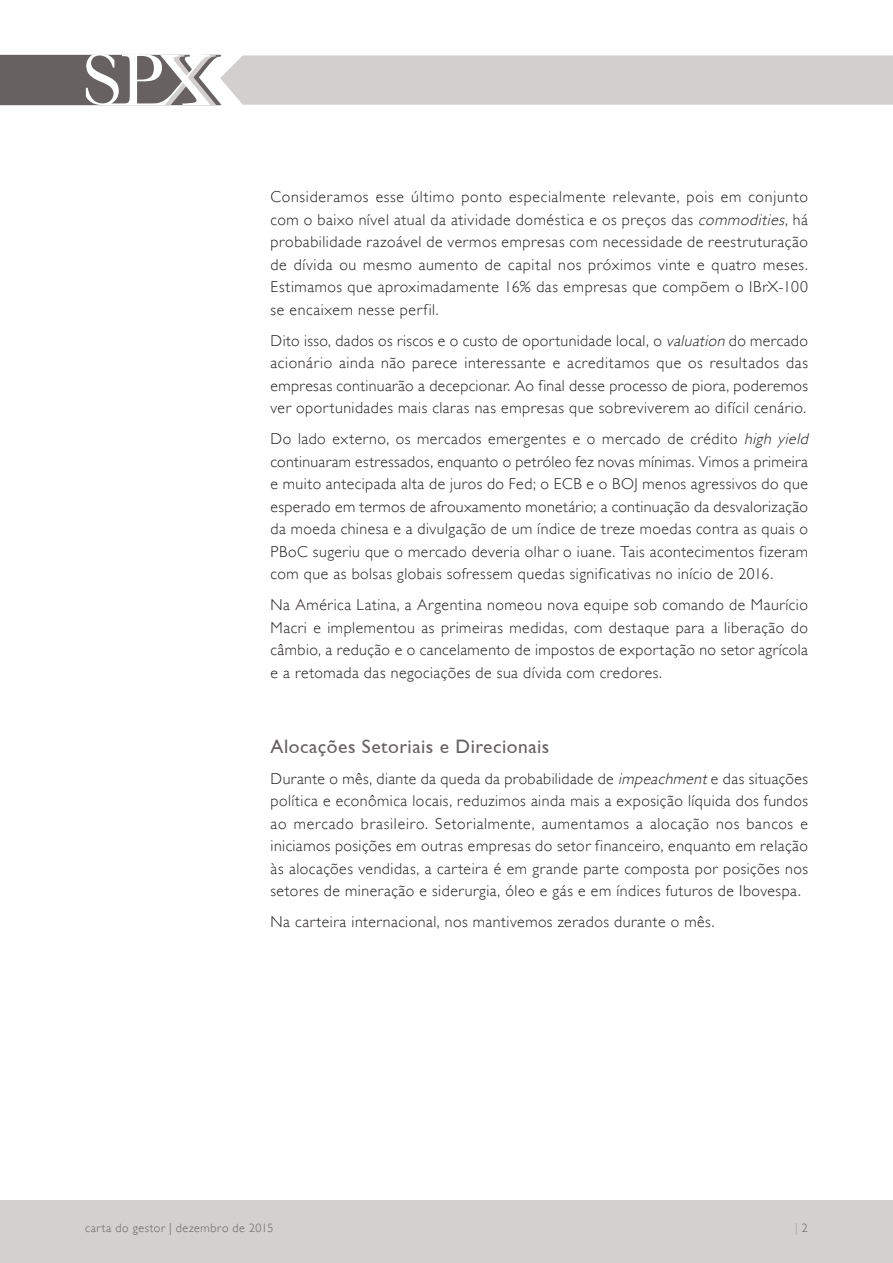
<style>
.page{position:relative;width:893px;height:1263px;background:#fff}
.page>*{position:absolute;margin:0;border:0;box-sizing:border-box;transform-origin:0 0}
.subtítulo{font:19.5px "Gill Sans";letter-spacing:.025em;color:#676162}
.texto{font:300 15.75px/22.5px "Gill Sans";letter-spacing:.035em;color:#231f20;text-align:justify}
.t1{font:300 12px "Gill Sans";letter-spacing:.055em;color:#676162}
.t2{font:300 12px "Gill Sans";color:#a59fa0}
.s1{font-style:italic}
.s2{color:#676162}
</style>
<div class="page">
<div style="left:0;top:1200px;width:893px;height:63px;background:#d3d0d0"></div>
<svg style="left:0;top:54px;width:893px;height:51px;background:#c3c0bf"></svg>
<p class="texto" style="left:271px;top:186px;width:539px">Consideramos esse último ponto especialmente relevante, pois em conjunto com o baixo nível atual da atividade doméstica e os preços das <span class="s1">commodities</span>, há probabilidade razoável de vermos empresas com necessidade de reestruturação de dívida ou mesmo aumento de capital nos próximos vinte e quatro meses.<br>Estimamos que aproximadamente 16% das empresas que compõem o IBrX-100 se encaixem nesse perfil.</p>
<p class="texto" style="left:271px;top:329px;width:539px">Dito isso, dados os riscos e o custo de oportunidade local, o <span class="s1">valuation</span> do mercado acionário ainda não parece interessante e acreditamos que os resultados das empresas continuarão a decepcionar. Ao final desse processo de piora, poderemos ver oportunidades mais claras nas empresas que sobreviverem ao difícil cenário.</p>
<p class="texto" style="left:271px;top:428px;width:543px;text-align:left">Do lado externo, os mercados emergentes e o mercado de crédito <span class="s1">high yield </span>continuaram estressados, enquanto o petróleo fez novas mínimas. Vimos a primeira e muito antecipada alta de juros do Fed; o ECB e o BOJ menos agressivos do que esperado em termos de afrouxamento monetário; a continuação da desvalorização da moeda chinesa e a divulgação de um índice de treze moedas contra as quais o PBoC sugeriu que o mercado deveria olhar o iuane. Tais acontecimentos fizeram com que as bolsas globais sofressem quedas significativas no início de 2016.</p>
<p class="texto" style="left:271px;top:594px;width:539px">Na América Latina, a Argentina nomeou nova equipe sob comando de Maurício Macri e implementou as primeiras medidas, com destaque para a liberação do câmbio, a redução e o cancelamento de impostos de exportação no setor agrícola e a retomada das negociações de sua dívida com credores.</p>
<p class="subtítulo" style="left:271px;top:735px;width:280px">Alocações Setoriais e Direcionais</p>
<p class="texto" style="left:271px;top:767px;width:539px">Durante o mês, diante da queda da probabilidade de <span class="s1">impeachment</span>e das situações política e econômica locais, reduzimos ainda mais a exposição líquida dos fundos ao mercado brasileiro. Setorialmente, aumentamos a alocação nos bancos e iniciamos posições em outras empresas do setor financeiro, enquanto em relação às alocações vendidas, a carteira é em grande parte composta por posições nos setores de mineração e siderurgia, óleo e gás e em índices futuros de Ibovespa.</p>
<p class="texto" style="left:271px;top:911px;width:445px">Na carteira internacional, nos mantivemos zerados durante o mês.</p>
<p class="t1" style="left:85px;top:1221px;width:190px">carta do gestor | dezembro de 2015</p>
<p class="t2" style="left:795px;top:1221px;width:14px">| <span class="s2">2</span></p>
</div>
